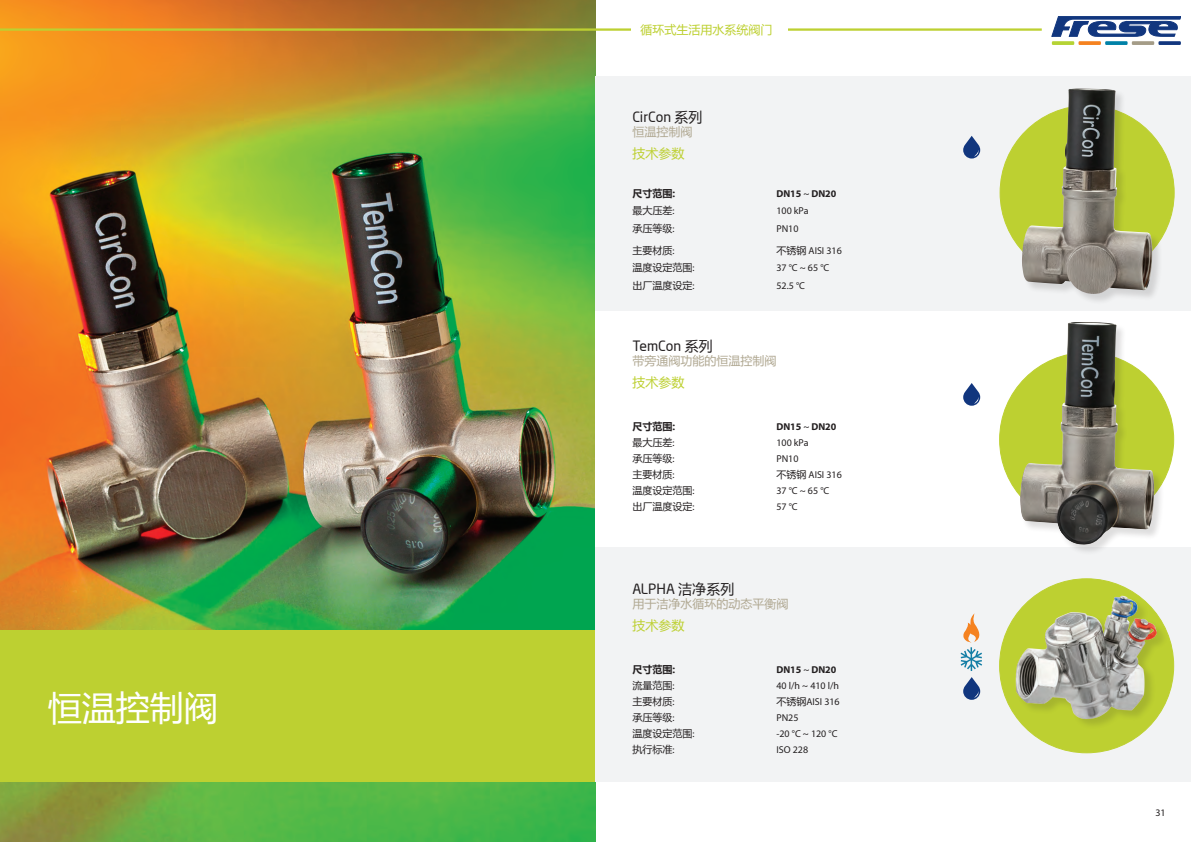
<style>
.page{position:relative;width:1191px;height:842px;background:#fff}
.page>*{position:absolute;margin:0;border:0;box-sizing:border-box;transform-origin:0 0}
.Overskrift{font:34px "Microsoft Ya Hei";color:#fff}
.Overskrift-2{font:14px "Neo Sans";color:#231f20}
.Overskrift-3{font:13px "Microsoft Ya Hei";color:#bdd031}
.Overskrift-4{font:12px "Microsoft Ya Hei";color:#b1a993}
.Technote_header{font:12px "Microsoft Ya Hei";color:#bdd031}
.Overskrift-5{font:10px "Myriad Pro";color:#231f20}
.Overskrift-6{font:10px "Microsoft Ya Hei";color:#231f20}
.Overskrift-7{font:700 10px "Myriad Pro";color:#231f20}
.Overskrift-8{font:700 10px "Microsoft Ya Hei";color:#231f20}
.s1{font-family:"Microsoft Ya Hei"}
.s2{font-weight:400}
.s3{font-family:"Myriad Pro"}
</style>
<div class="page">
<svg style="left:1051px;top:41px;width:23px;height:4px"></svg>
<svg style="left:1078px;top:41px;width:23px;height:4px"></svg>
<svg style="left:1105px;top:41px;width:22px;height:4px"></svg>
<svg style="left:1131px;top:41px;width:23px;height:4px"></svg>
<svg style="left:1158px;top:41px;width:22px;height:4px"></svg>
<svg style="left:1051px;top:17px;width:130px;height:20px"></svg>
<img style="left:0;top:0;width:595px;height:842px">
<hr style="left:0;top:28px;width:1041px;height:3px;background:#bdd031">
<div style="left:0;top:630px;width:595px;height:152px;background:#bdd031"></div>
<div style="left:631px;top:25px;width:157px;height:15px;background:#fff"></div>
<div style="left:595px;top:547px;width:596px;height:235px;background:#f2f3f4"></div>
<div style="left:595px;top:77px;width:596px;height:235px;background:#f2f3f4"></div>
<div style="left:999px;top:579px;width:174px;height:174px;background:#bdd031;border-radius:50%"></div>
<div style="left:999px;top:353px;width:174px;height:174px;background:#bdd031;border-radius:50%"></div>
<div style="left:1000px;top:106px;width:174px;height:174px;background:#bdd031;border-radius:50%"></div>
<div style="left:1022px;top:89px;width:141px;height:216px;background:#231f20;opacity:.15"></div>
<img style="left:1022px;top:89px;width:130px;height:205px">
<div style="left:1020px;top:322px;width:145px;height:233px;background:#231f20;opacity:.15"></div>
<img style="left:1020px;top:322px;width:134px;height:224px">
<div style="left:1016px;top:596px;width:152px;height:133px;background:#231f20;opacity:.15"></div>
<img style="left:1011px;top:595px;width:151px;height:125px">
<svg style="left:963px;top:383px;width:17px;height:23px"></svg>
<svg style="left:960px;top:614px;width:22px;height:57px"></svg>
<svg style="left:963px;top:136px;width:17px;height:23px"></svg>
<svg style="left:963px;top:677px;width:17px;height:23px"></svg>
<p class="Overskrift" style="left:48px;top:684px;width:171px">恒温控制阀</p>
<p class="Technote_header" style="left:640px;top:22px;width:133px">循环式生活用水系统阀门</p>
<p class="Overskrift-2" style="left:632px;top:108px;width:72px">CirCon <span class="s1">系列</span></p>
<p class="Overskrift-4" style="left:632px;top:124px;width:61px">恒温控制阀</p>
<p class="Overskrift-3" style="left:632px;top:144px;width:53px">技术参数</p>
<p class="Overskrift-8" style="left:632px;top:186px;width:44px">尺寸范围:</p>
<p class="Overskrift-7" style="left:776px;top:187px;width:61px">DN15 <span class="s2">~</span> DN20</p>
<p class="Overskrift-6" style="left:632px;top:204px;width:44px">最大压差<span class="s3">:</span></p>
<p class="Overskrift-5" style="left:776px;top:205px;width:34px">100 kPa</p>
<p class="Overskrift-6" style="left:632px;top:222px;width:44px">承压等级<span class="s3">:</span></p>
<p class="Overskrift-5" style="left:776px;top:222px;width:24px">PN10</p>
<p class="Overskrift-6" style="left:632px;top:243px;width:44px">主要材质<span class="s3">:</span></p>
<p class="Overskrift-5" style="left:776px;top:244px;width:67px"><span class="s1">不锈钢</span> AISI 316</p>
<p class="Overskrift-6" style="left:632px;top:261px;width:64px">温度设定范围<span class="s3">:</span></p>
<p class="Overskrift-5" style="left:776px;top:262px;width:54px">37 °C ~ 65 °C</p>
<p class="Overskrift-6" style="left:632px;top:279px;width:64px">出厂温度设定<span class="s3">:</span></p>
<p class="Overskrift-5" style="left:776px;top:279px;width:30px">52.5 °C</p>
<p class="Overskrift-2" style="left:632px;top:337px;width:82px">TemCon <span class="s1">系列</span></p>
<p class="Overskrift-4" style="left:632px;top:353px;width:145px">带旁通阀功能的恒温控制阀</p>
<p class="Overskrift-3" style="left:632px;top:373px;width:53px">技术参数</p>
<p class="Overskrift-8" style="left:632px;top:419px;width:44px">尺寸范围:</p>
<p class="Overskrift-7" style="left:776px;top:420px;width:61px">DN15 <span class="s2">~</span> DN20</p>
<p class="Overskrift-6" style="left:632px;top:435px;width:44px">最大压差<span class="s3">:</span></p>
<p class="Overskrift-5" style="left:776px;top:436px;width:34px">100 kPa</p>
<p class="Overskrift-6" style="left:632px;top:451px;width:44px">承压等级<span class="s3">:</span></p>
<p class="Overskrift-5" style="left:776px;top:452px;width:24px">PN10</p>
<p class="Overskrift-6" style="left:632px;top:467px;width:44px">主要材质<span class="s3">:</span></p>
<p class="Overskrift-5" style="left:776px;top:468px;width:67px"><span class="s1">不锈钢</span> AISI 316</p>
<p class="Overskrift-6" style="left:632px;top:483px;width:64px">温度设定范围<span class="s3">:</span></p>
<p class="Overskrift-5" style="left:776px;top:484px;width:54px">37 °C ~ 65 °C</p>
<p class="Overskrift-6" style="left:632px;top:499px;width:64px">出厂温度设定<span class="s3">:</span></p>
<p class="Overskrift-5" style="left:776px;top:500px;width:23px">57 °C</p>
<p class="Overskrift-2" style="left:632px;top:580px;width:103px">ALPHA <span class="s1">洁净系列</span></p>
<p class="Overskrift-4" style="left:632px;top:596px;width:157px">用于洁净水循环的动态平衡阀</p>
<p class="Overskrift-3" style="left:632px;top:616px;width:53px">技术参数</p>
<p class="Overskrift-8" style="left:632px;top:662px;width:44px">尺寸范围:</p>
<p class="Overskrift-7" style="left:776px;top:663px;width:61px">DN15 <span class="s2">~</span> DN20</p>
<p class="Overskrift-6" style="left:632px;top:678px;width:44px">流量范围<span class="s3">:</span></p>
<p class="Overskrift-5" style="left:776px;top:679px;width:64px">40 l/h ~ 410 l/h</p>
<p class="Overskrift-6" style="left:632px;top:694px;width:44px">主要材质<span class="s3">:</span></p>
<p class="Overskrift-5" style="left:776px;top:695px;width:65px"><span class="s1">不锈钢</span>AISI 316</p>
<p class="Overskrift-6" style="left:632px;top:710px;width:44px">承压等级<span class="s3">:</span></p>
<p class="Overskrift-5" style="left:776px;top:711px;width:24px">PN25</p>
<p class="Overskrift-6" style="left:632px;top:726px;width:64px">温度设定范围<span class="s3">:</span></p>
<p class="Overskrift-5" style="left:776px;top:727px;width:63px">-20 °C ~ 120 °C</p>
<p class="Overskrift-6" style="left:632px;top:742px;width:44px">执行标准<span class="s3">:</span></p>
<p class="Overskrift-5" style="left:776px;top:743px;width:33px">ISO 228</p>
<p class="Overskrift-5" style="left:1155px;top:807px;width:12px">31</p>
</div>
